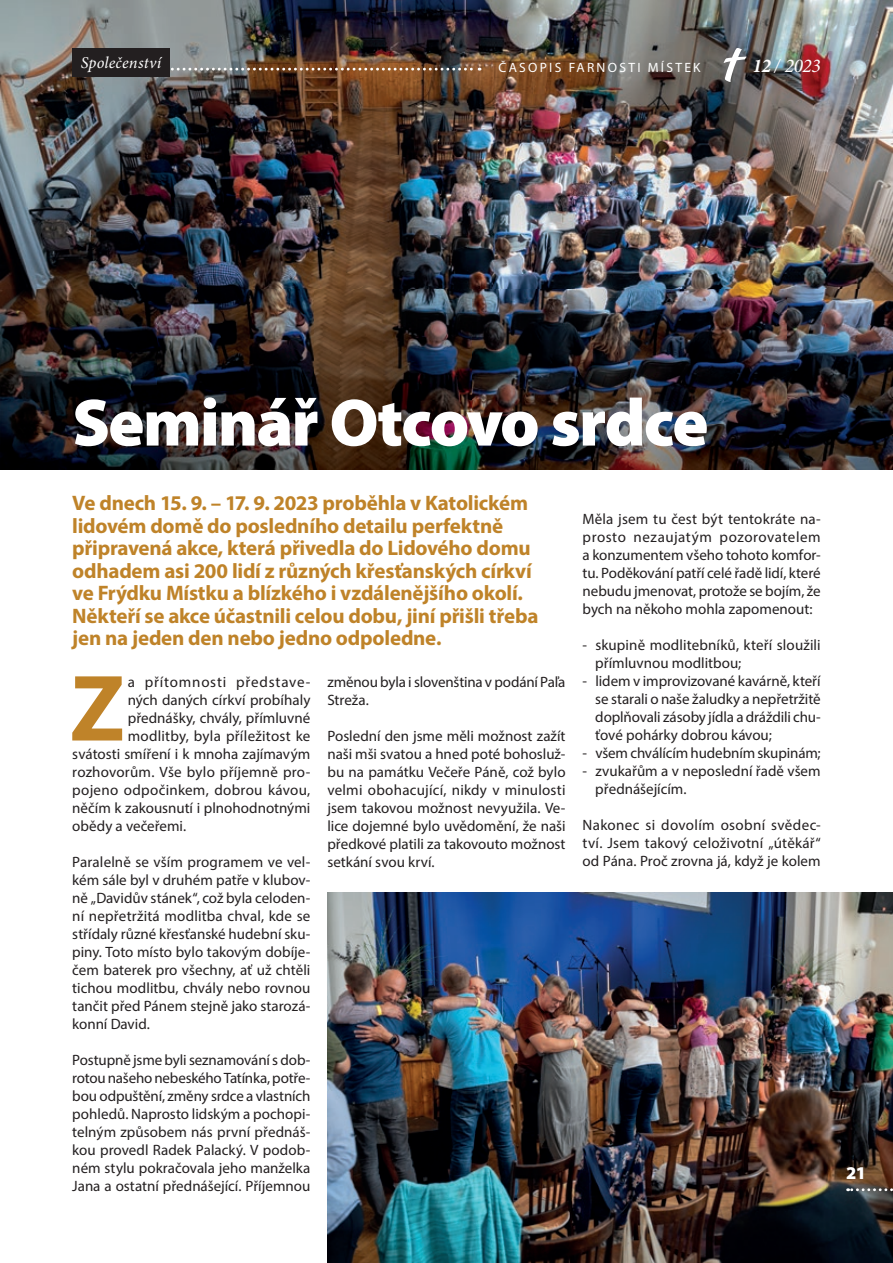
<style>
.page{position:relative;width:893px;height:1263px;background:#fff}
.page>*{position:absolute;margin:0;border:0;box-sizing:border-box;transform-origin:0 0}
.t1{font:700 95.1px "Myriad Pro";color:#bf8329}
.t2{font:900 67.5px "Myriad Pro";letter-spacing:-.03em;color:#fff}
.t3{font:700 21px/22.5px "Myriad Pro";letter-spacing:-.01em;color:#bf8329}
.t4{font:italic 19.5px "Minion Pro";color:#fff}
.t5{font:900 18px "Myriad Pro";color:#fff}
.t6{font:italic 16.5px "Minion Pro";letter-spacing:.01em;color:#fff}
.t7{font:15px/18px "Myriad Pro";color:#231f20;text-align:justify}
.t8{font:15px "Myriad Pro";letter-spacing:.02em;color:#231f20}
.t9{font:15px "Myriad Pro";letter-spacing:.05em;color:#231f20}
.t10{font:13.5px "Myriad Pro";letter-spacing:.17em;color:#fff}
.s1{font-weight:700}
</style>
<div class="page">
<img style="left:0;top:0;width:893px;height:289px">
<img style="left:0;top:289px;width:893px;height:181px">
<svg style="left:723px;top:48px;width:24px;height:34px"></svg>
<svg style="left:170px;top:68px;width:310px;height:3px"></svg>
<div style="left:72px;top:48px;width:98px;height:29px;background:#231f20"></div>
<img style="left:327px;top:892px;width:566px;height:371px">
<svg style="left:848px;top:1188px;width:45px;height:3px"></svg>
<p class="t6" style="left:81px;top:52px;width:82px">Společenství</p>
<p class="t10" style="left:498px;top:59px;width:204px">ČASOPIS FARNOSTI MÍSTEK</p>
<h3 class="t4" style="left:752px;top:52px;width:70px"><span class="s1">12</span> / 2023</h3>
<h2 class="t2" style="left:72px;top:384px;width:638px">Seminář Otcovo srdce</h2>
<p class="t3" style="left:72px;top:491px;width:468px">Ve dnech 15. 9. – 17. 9. 2023 proběhla v Katolickém lidovém domě do posledního detailu perfektně připravená akce, která přivedla do Lidového domu odhadem asi 200 lidí z různých křesťanských církví ve Frýdku Místku a blízkého i vzdálenějšího okolí.<br>Někteří se akce účastnili celou dobu, jiní přišli třeba jen na jeden den nebo jedno odpoledne.</p>
<h1 class="t1" style="left:70px;top:646px;width:56px">Z</h1>
<p class="t9" style="left:128px;top:672px;width:184px">a přítomnosti představe-</p>
<p class="t7" style="left:128px;top:690px;width:184px">ných daných církví probíhaly</p>
<p class="t7" style="left:128px;top:708px;width:184px">přednášky, chvály, přímluvné</p>
<p class="t7" style="left:128px;top:726px;width:184px">modlitby, byla příležitost ke</p>
<p class="t7" style="left:72px;top:744px;width:240px">svátosti smíření i k mnoha zajímavým</p>
<p class="t7" style="left:72px;top:762px;width:240px">rozhovorům. Vše bylo příjemně pro-</p>
<p class="t8" style="left:72px;top:780px;width:240px">pojeno odpočinkem, dobrou kávou,</p>
<p class="t7" style="left:72px;top:798px;width:240px">něčím k zakousnutí i plnohodnotnými</p>
<p class="t7" style="left:72px;top:816px;width:115px">obědy a večeřemi.</p>
<p class="t7" style="left:72px;top:852px;width:240px">Paralelně se vším programem ve vel&shy;kém sále byl v druhém patře v klubov&shy;ně „Davidův stánek“, což byla celoden&shy;ní nepřetržitá modlitba chval, kde se střídaly různé křesťanské hudební sku&shy;piny. Toto místo bylo takovým dobíje&shy;čem baterek pro všechny, ať už chtěli tichou modlitbu, chvály nebo rovnou tančit před Pánem stejně jako starozá&shy;konní David.</p>
<p class="t7" style="left:72px;top:1050px;width:240px">Postupně jsme byli seznamování s dob&shy;rotou našeho nebeského Tatínka, potře&shy;bou odpuštění, změny srdce a vlastních pohledů. Naprosto lidským a pochopi&shy;telným způsobem nás první přednáš&shy;kou provedl Radek Palacký. V podob&shy;ném stylu pokračovala jeho manželka Jana a ostatní přednášející. Příjemnou</p>
<p class="t7" style="left:327px;top:672px;width:240px">změnou byla i slovenština v podání Paľa<br>Streža.</p>
<p class="t7" style="left:327px;top:726px;width:240px">Poslední den jsme měli možnost zažít naši mši svatou a hned poté bohosluž&shy;bu na památku Večeře Páně, což bylo velmi obohacující, nikdy v minulosti jsem takovou možnost nevyužila. Ve&shy;lice dojemné bylo uvědomění, že naši předkové platili za takovouto možnost setkání svou krví.</p>
<p class="t7" style="left:583px;top:510px;width:240px">Měla jsem tu čest být tentokráte na&shy;prosto nezaujatým pozorovatelem a konzumentem všeho tohoto komfor&shy;tu. Poděkování patří celé řadě lidí, které nebudu jmenovat, protože se bojím, že bych na někoho mohla zapomenout:</p>
<p class="t7" style="left:595px;top:636px;width:227px;text-indent:-13px">- skupině modlitebníků, kteří sloužili přímluvnou modlitbou;</p>
<p class="t7" style="left:595px;top:672px;width:227px;text-indent:-13px">- lidem v improvizované kavárně, kteří se starali o naše žaludky a nepřetržitě doplňovali zásoby jídla a dráždili chu&shy;ťové pohárky dobrou kávou;</p>
<p class="t7" style="left:583px;top:744px;width:240px">- všem chválícím hudebním skupinám;</p>
<p class="t7" style="left:595px;top:762px;width:227px;text-indent:-13px">- zvukařům a v neposlední řadě všem přednášejícím.</p>
<p class="t7" style="left:583px;top:816px;width:240px">Nakonec si dovolím osobní svědec&shy;tví. Jsem takový celoživotní „útěkář“ od Pána. Proč zrovna já, když je kolem</p>
<p class="t5" style="left:846px;top:1162px;width:21px">21</p>
</div>
